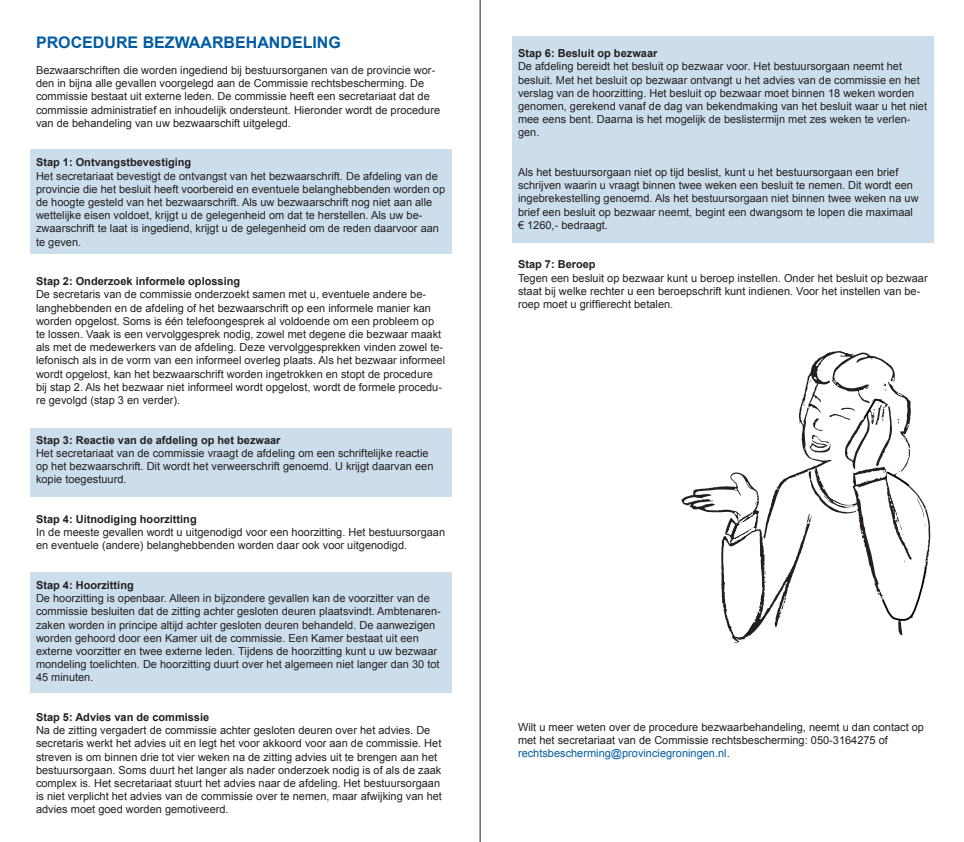
<style>
.page{position:relative;width:964px;height:842px;background:#fff}
.page>*{position:absolute;margin:0;border:0;box-sizing:border-box;transform-origin:0 0}
.t1{font:700 16px "Arial";color:#015ca3}
.t2{font:11px/13.2px "Arial";color:#231f20}
.t3{font:700 11px "Arial";color:#231f20}
.t4{font:11px "Arial";color:#015ca3}
.s1{color:#231f20}
</style>
<div class="page">
<div style="left:30px;top:150px;width:422px;height:104px;background:#ccdeec"></div>
<div style="left:30px;top:428px;width:422px;height:68px;background:#ccdeec"></div>
<div style="left:30px;top:573px;width:422px;height:120px;background:#ccdeec"></div>
<div style="left:512px;top:36px;width:422px;height:206px;background:#ccdeec"></div>
<hr style="left:480px;top:0;width:1px;height:842px;background:#231f20">
<svg style="left:807px;top:351px;width:88px;height:26px"></svg>
<svg style="left:816px;top:358px;width:7px;height:8px"></svg>
<svg style="left:681px;top:377px;width:249px;height:266px"></svg>
<p class="t1" style="left:36px;top:31px;width:306px">PROCEDURE BEZWAARBEHANDELING</p>
<p class="t2" style="left:36px;top:64px;width:406px">Bezwaarschriften die worden ingediend bij bestuursorganen van de provincie wor&shy;den in bijna alle gevallen voorgelegd aan de Commissie rechtsbescherming. De commissie bestaat uit externe leden. De commissie heeft een secretariaat dat de commissie administratief en inhoudelijk ondersteunt. Hieronder wordt de procedure van de behandeling van uw bezwaarschift uitgelegd.</p>
<p class="t3" style="left:36px;top:155px;width:157px">Stap 1: Ontvangstbevestiging</p>
<p class="t2" style="left:36px;top:169px;width:411px">Het secretariaat bevestigt de ontvangst van het bezwaarschrift. De afdeling van de provincie die het besluit heeft voorbereid en eventuele belanghebbenden worden op de hoogte gesteld van het bezwaarschrift. Als uw bezwaarschrift nog niet aan alle wettelijke eisen voldoet, krijgt u de gelegenheid om dat te herstellen. Als uw be&shy;zwaarschrift te laat is ingediend, krijgt u de gelegenheid om de reden daarvoor aan te geven.</p>
<p class="t3" style="left:36px;top:274px;width:206px">Stap 2: Onderzoek informele oplossing</p>
<p class="t2" style="left:36px;top:288px;width:411px">De secretaris van de commissie onderzoekt samen met u, eventuele andere be&shy;langhebbenden en de afdeling of het bezwaarschrift op een informele manier kan worden opgelost. Soms is één telefoongesprek al voldoende om een probleem op te lossen. Vaak is een vervolggesprek nodig, zowel met degene die bezwaar maakt als met de medewerkers van de afdeling. Deze vervolggesprekken vinden zowel te&shy;lefonisch als in de vorm van een informeel overleg plaats. Als het bezwaar informeel wordt opgelost, kan het bezwaarschrift worden ingetrokken en stopt de procedure bij stap 2. Als het bezwaar niet informeel wordt opgelost, wordt de formele procedu&shy;re gevolgd (stap 3 en verder).</p>
<p class="t3" style="left:36px;top:432px;width:246px">Stap 3: Reactie van de afdeling op het bezwaar</p>
<p class="t2" style="left:36px;top:447px;width:399px">Het secretariaat van de commissie vraagt de afdeling om een schriftelijke reactie op het bezwaarschrift. Dit wordt het verweerschrift genoemd. U krijgt daarvan een kopie toegestuurd.</p>
<p class="t3" style="left:36px;top:512px;width:162px">Stap 4: Uitnodiging hoorzitting</p>
<p class="t2" style="left:36px;top:526px;width:411px">In de meeste gevallen wordt u uitgenodigd voor een hoorzitting. Het bestuursorgaan en eventuele (andere) belanghebbenden worden daar ook voor uitgenodigd.</p>
<p class="t3" style="left:36px;top:578px;width:99px">Stap 4: Hoorzitting</p>
<p class="t2" style="left:36px;top:592px;width:406px">De hoorzitting is openbaar. Alleen in bijzondere gevallen kan de voorzitter van de commissie besluiten dat de zitting achter gesloten deuren plaatsvindt. Ambtenaren&shy;zaken worden in principe altijd achter gesloten deuren behandeld. De aanwezigen worden gehoord door een Kamer uit de commissie. Een Kamer bestaat uit een externe voorzitter en twee externe leden. Tijdens de hoorzitting kunt u uw bezwaar mondeling toelichten. De hoorzitting duurt over het algemeen niet langer dan 30 tot 45 minuten.</p>
<p class="t3" style="left:36px;top:710px;width:175px">Stap 5: Advies van de commissie</p>
<p class="t2" style="left:36px;top:724px;width:407px">Na de zitting vergadert de commissie achter gesloten deuren over het advies. De secretaris werkt het advies uit en legt het voor akkoord voor aan de commissie. Het streven is om binnen drie tot vier weken na de zitting advies uit te brengen aan het bestuursorgaan. Soms duurt het langer als nader onderzoek nodig is of als de zaak complex is. Het secretariaat stuurt het advies naar de afdeling. Het bestuursorgaan is niet verplicht het advies van de commissie over te nemen, maar afwijking van het advies moet goed worden gemotiveerd.</p>
<p class="t3" style="left:518px;top:46px;width:141px">Stap 6: Besluit op bezwaar</p>
<p class="t2" style="left:518px;top:60px;width:411px">De afdeling bereidt het besluit op bezwaar voor. Het bestuursorgaan neemt het besluit. Met het besluit op bezwaar ontvangt u het advies van de commissie en het verslag van de hoorzitting. Het besluit op bezwaar moet binnen 18 weken worden genomen, gerekend vanaf de dag van bekendmaking van het besluit waar u het niet mee eens bent. Daarna is het mogelijk de beslistermijn met zes weken te verlen&shy;gen.</p>
<p class="t2" style="left:518px;top:166px;width:402px">Als het bestuursorgaan niet op tijd beslist, kunt u het bestuursorgaan een brief schrijven waarin u vraagt binnen twee weken een besluit te nemen. Dit wordt een ingebrekestelling genoemd. Als het bestuursorgaan niet binnen twee weken na uw brief een besluit op bezwaar neemt, begint een dwangsom te lopen die maximaal</p>
<p class="t2" style="left:518px;top:218px;width:91px">€ 1260,- bedraagt.</p>
<p class="t3" style="left:518px;top:257px;width:79px">Stap 7: Beroep</p>
<p class="t2" style="left:518px;top:271px;width:411px">Tegen een besluit op bezwaar kunt u beroep instellen. Onder het besluit op bezwaar staat bij welke rechter u een beroepschrift kunt indienen. Voor het instellen van be&shy;roep moet u griffierecht betalen.</p>
<p class="t2" style="left:518px;top:720px;width:407px">Wilt u meer weten over de procedure bezwaarbehandeling, neemt u dan contact op met het secretariaat van de Commissie rechtsbescherming: 050-3164275 of</p>
<p class="t4" style="left:518px;top:746px;width:213px">rechtsbescherming@provinciegroningen.nl<span class="s1">.</span></p>
</div>
